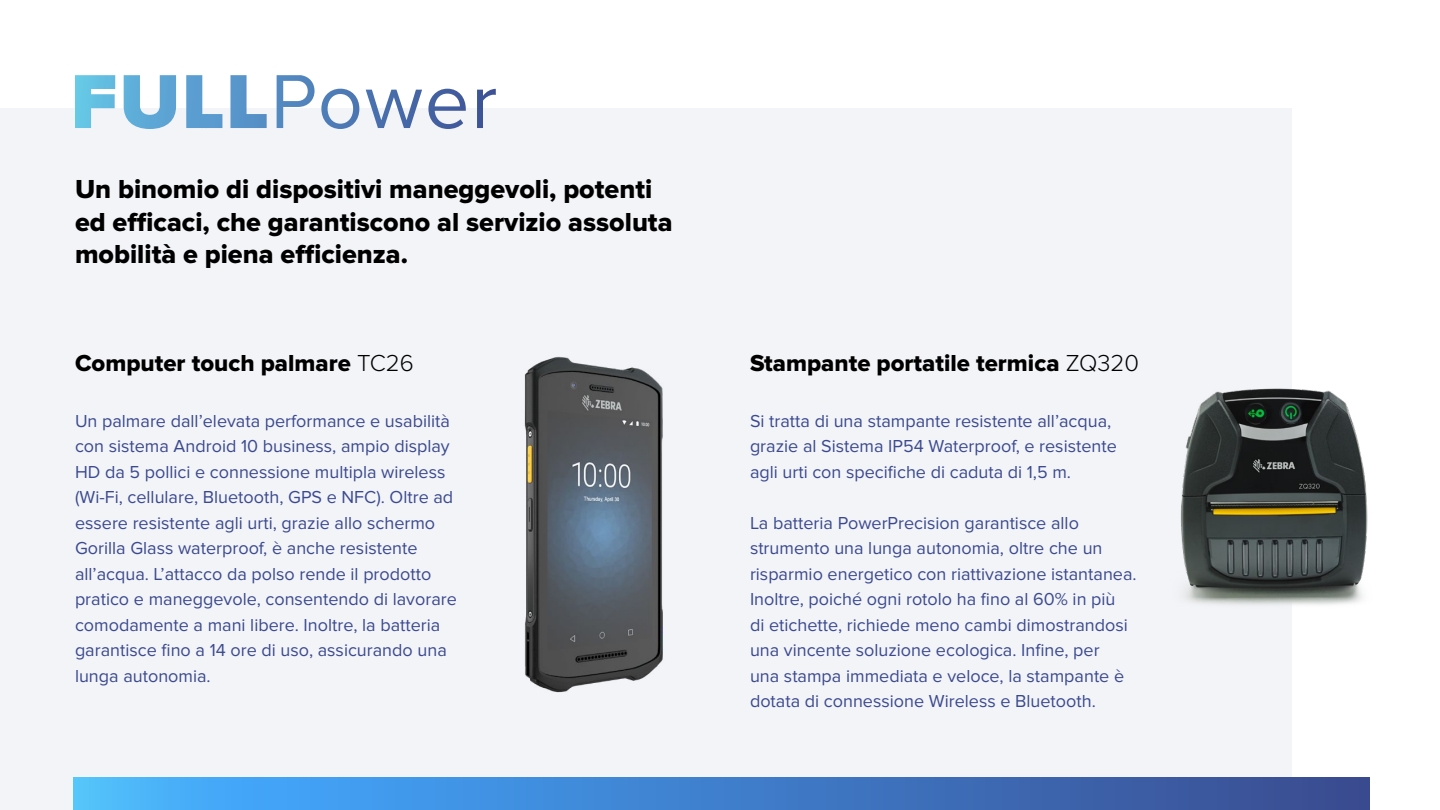
<style>
.page{position:relative;width:1440px;height:810px;background:#fff}
.page>*{position:absolute;margin:0;border:0;box-sizing:border-box;transform-origin:0 0}
.t1{font:27px/32.4px "Proxima Nova Extrabld";color:#000}
.t2{font:24px "Proxima Nova Extrabld";color:#000}
.t3{font:18px/25.5px "Proxima Nova";color:#3b4a8f}
.s1{font-family:"Proxima Nova";font-weight:300}
</style>
<div class="page">
<div style="left:0;top:108px;width:1292px;height:702px;background:#f3f4f8"></div>
<svg style="left:75px;top:75px;width:421px;height:54px"></svg>
<img style="left:524px;top:356px;width:139px;height:337px">
<img style="left:1181px;top:388px;width:187px;height:217px">
<div style="left:74px;top:777px;width:1296px;height:33px;background:linear-gradient(to right,#48b7ff,#384890)"></div>
<h1 class="t1" style="left:75px;top:174px;width:599px">Un binomio di dispositivi maneggevoli, potenti ed efficaci, che garantiscono al servizio assoluta mobilità e piena efficienza.</h1>
<h2 class="t2" style="left:75px;top:350px;width:340px">Computer touch palmare <span class="s1">TC26</span></h2>
<p class="t3" style="left:75px;top:408px;width:383px">Un palmare dall’elevata performance e usabilità con sistema Android 10 business, ampio display HD da 5 pollici e connessione multipla wireless (Wi-Fi, cellulare, Bluetooth, GPS e NFC). Oltre ad essere resistente agli urti, grazie allo schermo Gorilla Glass waterproof, è anche resistente all’acqua. L’attacco da polso rende il prodotto pratico e maneggevole, consentendo di lavorare comodamente a mani libere. Inoltre, la batteria garantisce fino a 14 ore di uso, assicurando una lunga autonomia.</p>
<h2 class="t2" style="left:750px;top:350px;width:391px">Stampante portatile termica <span class="s1">ZQ320</span></h2>
<p class="t3" style="left:750px;top:408px;width:368px">Si tratta di una stampante resistente all’acqua, grazie al Sistema IP54 Waterproof, e resistente agli urti con specifiche di caduta di 1,5 m.</p>
<p class="t3" style="left:750px;top:510px;width:388px">La batteria PowerPrecision garantisce allo strumento una lunga autonomia, oltre che un risparmio energetico con riattivazione istantanea.<br>Inoltre, poiché ogni rotolo ha fino al 60% in più<br>di etichette, richiede meno cambi dimostrandosi una vincente soluzione ecologica. Infine, per<br>una stampa immediata e veloce, la stampante è dotata di connessione Wireless e Bluetooth.</p>
</div>
